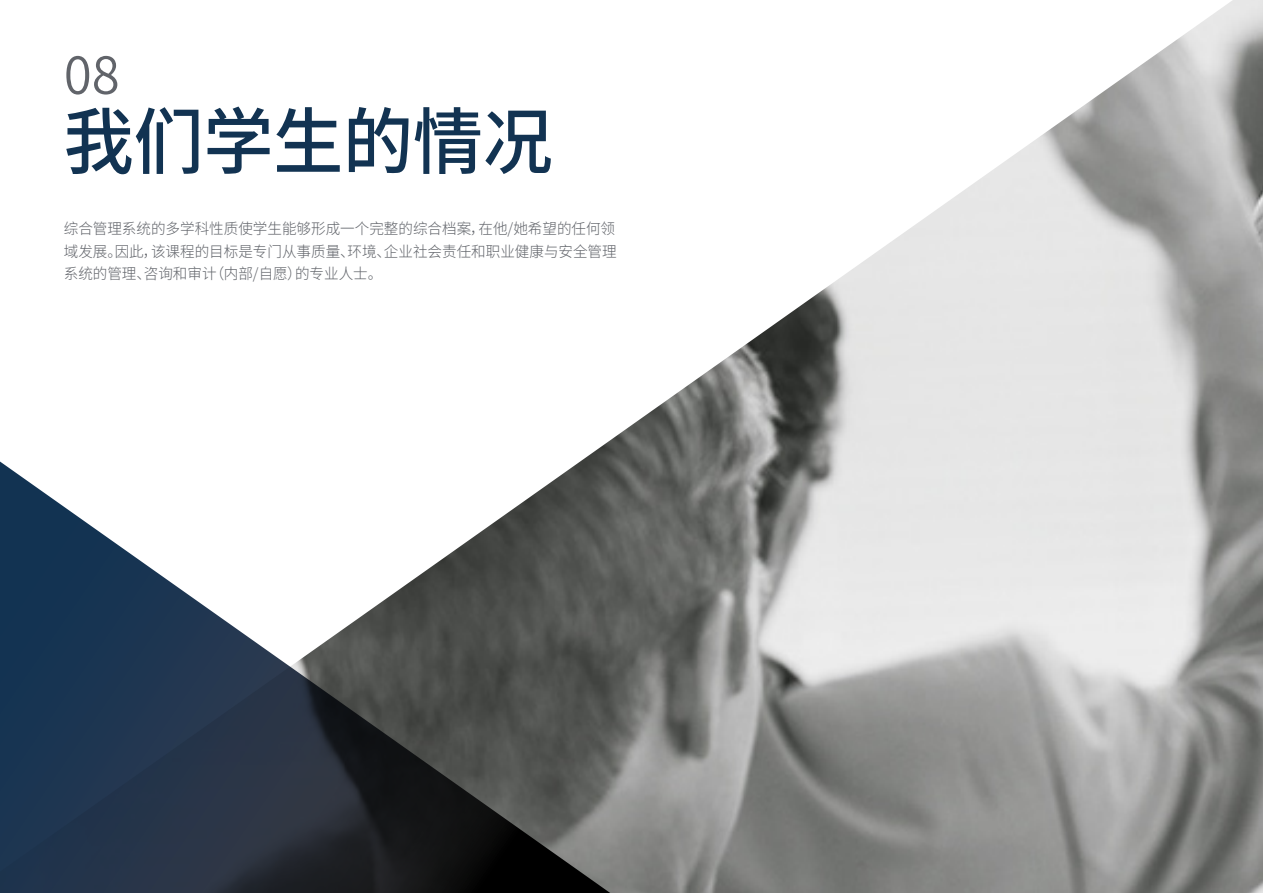
<style>
.page{position:relative;width:1263px;height:893px;background:#fff}
.page>*{position:absolute;margin:0;border:0;box-sizing:border-box;transform-origin:0 0}
.t1{font:500 72px "Source Han Sans CN";color:#123352}
.t2{font:52.5px "Source Han Sans CN";color:#61646a}
.t3{font:300 15px/22.5px "Source Han Sans CN";color:#61646a;text-align:justify}
</style>
<div class="page">
<img style="left:602px;top:0;width:661px;height:893px">
<svg style="left:0;top:446px;width:640px;height:447px"></svg>
<h2 class="t2" style="left:64px;top:45px;width:57px">08</h2>
<h1 class="t1" style="left:64px;top:101px;width:490px">我们学生的情况</h1>
<p class="t3" style="left:64px;top:218px;width:554px">综合管理系统的多学科性质使学生能够形成一个完整的综合档案，在他/她希望的任何领域发展。因此，该课程的目标是专门从事质量、环境、企业社会责任和职业健康与安全管理系统的管理、咨询和审计（内部/自愿）的专业人士。</p>
</div>
